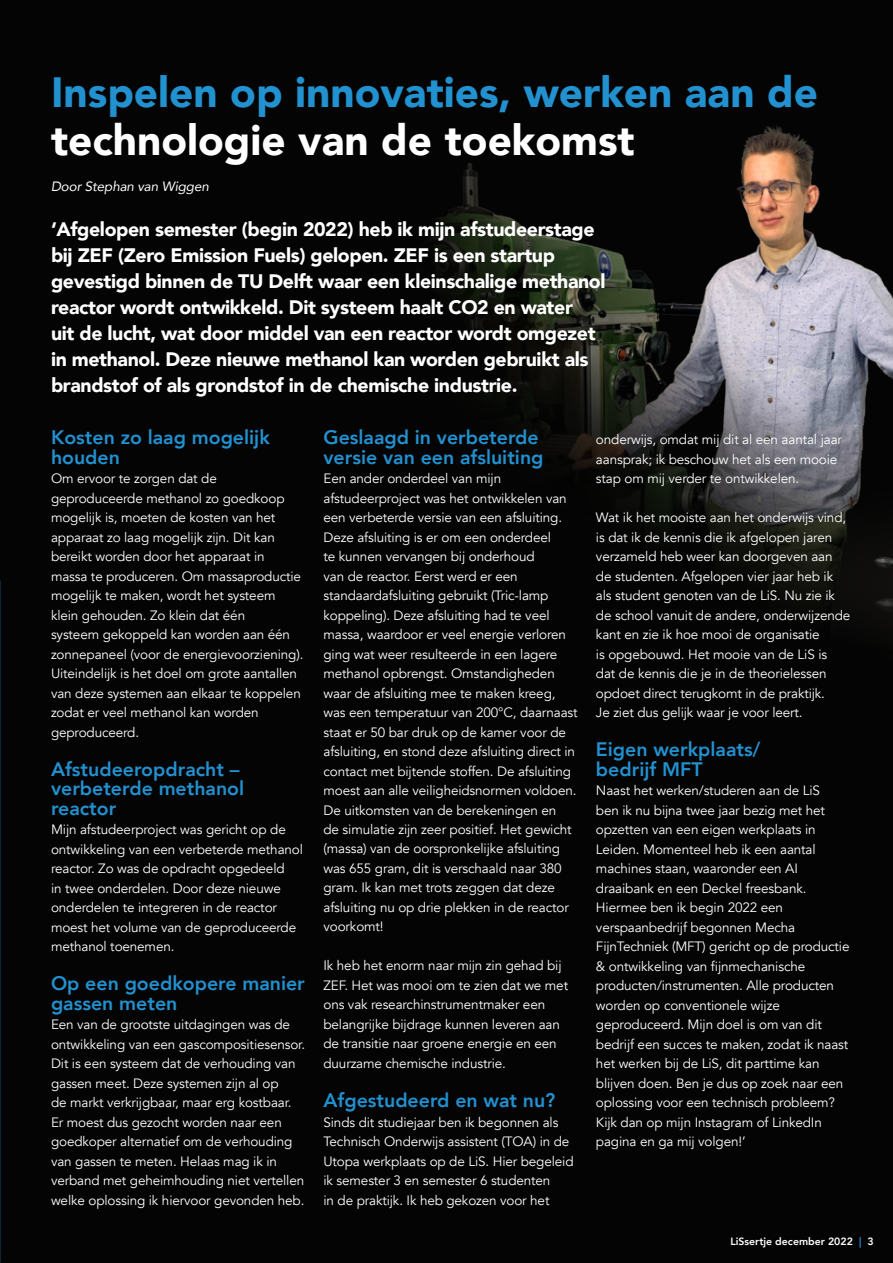
<style>
.page{position:relative;width:893px;height:1263px;background:#040404}
.page>*{position:absolute;margin:0;border:0;box-sizing:border-box;transform-origin:0 0}
.t1{font:900 42.3px "Avenir";color:#2291d0}
.t2{font:900 42.3px "Avenir";color:#fff}
.t3{font:900 19.5px/26px "Avenir";letter-spacing:-.02em;color:#fff}
.t4{font:800 19.5px/19.5px "Avenir";color:#2291d0}
.t5{font:13.5px/19.5px "Avenir";letter-spacing:-.01em;color:#fff}
.t6{font:italic 13.5px "Avenir";letter-spacing:-.01em;color:#fff}
.t7{font:800 10.5px "Avenir";color:#fff}
.s1{color:#2291d0}
</style>
<div class="page">
<img style="left:431px;top:125px;width:462px;height:492px">
<h1 class="t1" style="left:51px;top:56px;width:768px">Inspelen op innovaties, werken aan de</h1>
<h1 class="t2" style="left:51px;top:104px;width:585px">technologie van de toekomst</h1>
<p class="t6" style="left:51px;top:178px;width:159px">Door Stephan van Wiggen</p>
<p class="t3" style="left:51px;top:216px;width:556px">‘Afgelopen semester (begin 2022) heb ik mijn afstudeerstage bij ZEF (Zero Emission Fuels) gelopen. ZEF is een startup gevestigd binnen de TU Delft waar een kleinschalige methanol reactor wordt ontwikkeld. Dit systeem haalt CO2 en water<br>uit de lucht, wat door middel van een reactor wordt omgezet in methanol. Deze nieuwe methanol kan worden gebruikt als brandstof of als grondstof in de chemische industrie.</p>
<p class="t5" style="left:596px;top:430px;width:248px">onderwijs, omdat mij dit al een aantal jaar aansprak; ik beschouw het als een mooie stap om mij verder te ontwikkelen.</p>
<p class="t5" style="left:596px;top:508px;width:256px">Wat ik het mooiste aan het onderwijs vind, is dat ik de kennis die ik afgelopen jaren verzameld heb weer kan doorgeven aan de studenten. Afgelopen vier jaar heb ik als student genoten van de LiS. Nu zie ik de school vanuit de andere, onderwijzende kant en zie ik hoe mooi de organisatie<br>is opgebouwd. Het mooie van de LiS is<br>dat de kennis die je in de theorielessen opdoet direct terugkomt in de praktijk.<br>Je ziet dus gelijk waar je voor leert.</p>
<h2 class="t4" style="left:596px;top:740px;width:166px">Eigen werkplaats/ bedrijf MFT</h2>
<p class="t5" style="left:596px;top:781px;width:255px">Naast het werken/studeren aan de LiS<br>ben ik nu bijna twee jaar bezig met het opzetten van een eigen werkplaats in Leiden. Momenteel heb ik een aantal machines staan, waaronder een AI draaibank en een Deckel freesbank.<br>Hiermee ben ik begin 2022 een verspaanbedrijf begonnen Mecha FijnTechniek (MFT) gericht op de productie &amp; ontwikkeling van fijnmechanische producten/instrumenten. Alle producten worden op conventionele wijze geproduceerd. Mijn doel is om van dit bedrijf een succes te maken, zodat ik naast het werken bij de LiS, dit parttime kan blijven doen. Ben je dus op zoek naar een oplossing voor een technisch probleem?<br>Kijk dan op mijn Instagram of LinkedIn pagina en ga mij volgen!’</p>
<h2 class="t4" style="left:51px;top:428px;width:220px">Kosten zo laag mogelijk houden</h2>
<p class="t5" style="left:51px;top:469px;width:254px">Om ervoor te zorgen dat de geproduceerde methanol zo goedkoop mogelijk is, moeten de kosten van het apparaat zo laag mogelijk zijn. Dit kan bereikt worden door het apparaat in massa te produceren. Om massaproductie mogelijk te maken, wordt het systeem klein gehouden. Zo klein dat één<br>systeem gekoppeld kan worden aan één zonnepaneel (voor de energievoorziening).<br>Uiteindelijk is het doel om grote aantallen van deze systemen aan elkaar te koppelen zodat er veel methanol kan worden geproduceerd.</p>
<h2 class="t4" style="left:51px;top:759px;width:195px">Afstudeeropdracht – verbeterde methanol reactor</h2>
<p class="t5" style="left:51px;top:820px;width:254px">Mijn afstudeerproject was gericht op de ontwikkeling van een verbeterde methanol reactor. Zo was de opdracht opgedeeld<br>in twee onderdelen. Door deze nieuwe onderdelen te integreren in de reactor moest het volume van de geproduceerde methanol toenemen.</p>
<h2 class="t4" style="left:51px;top:974px;width:255px">Op een goedkopere manier gassen meten</h2>
<p class="t5" style="left:51px;top:1015px;width:256px">Een van de grootste uitdagingen was de ontwikkeling van een gascompositiesensor.<br>Dit is een systeem dat de verhouding van gassen meet. Deze systemen zijn al op<br>de markt verkrijgbaar, maar erg kostbaar.<br>Er moest dus gezocht worden naar een goedkoper alternatief om de verhouding van gassen te meten. Helaas mag ik in verband met geheimhouding niet vertellen welke oplossing ik hiervoor gevonden heb.</p>
<h2 class="t4" style="left:323px;top:428px;width:221px">Geslaagd in verbeterde versie van een afsluiting</h2>
<p class="t5" style="left:323px;top:469px;width:256px">Een ander onderdeel van mijn afstudeerproject was het ontwikkelen van een verbeterde versie van een afsluiting.<br>Deze afsluiting is er om een onderdeel<br>te kunnen vervangen bij onderhoud<br>van de reactor. Eerst werd er een standaardafsluiting gebruikt (Tric-lamp koppeling). Deze afsluiting had te veel massa, waardoor er veel energie verloren ging wat weer resulteerde in een lagere methanol opbrengst. Omstandigheden waar de afsluiting mee te maken kreeg, was een temperatuur van 200°C, daarnaast staat er 50 bar druk op de kamer voor de afsluiting, en stond deze afsluiting direct in contact met bijtende stoffen. De afsluiting moest aan alle veiligheidsnormen voldoen.<br>De uitkomsten van de berekeningen en<br>de simulatie zijn zeer positief. Het gewicht (massa) van de oorspronkelijke afsluiting was 655 gram, dit is verschaald naar 380 gram. Ik kan met trots zeggen dat deze afsluiting nu op drie plekken in de reactor voorkomt!</p>
<p class="t5" style="left:323px;top:956px;width:246px">Ik heb het enorm naar mijn zin gehad bij ZEF. Het was mooi om te zien dat we met ons vak researchinstrumentmaker een belangrijke bijdrage kunnen leveren aan de transitie naar groene energie en een duurzame chemische industrie.</p>
<h2 class="t4" style="left:323px;top:1091px;width:233px">Afgestudeerd en wat nu?</h2>
<p class="t5" style="left:323px;top:1112px;width:252px">Sinds dit studiejaar ben ik begonnen als Technisch Onderwijs assistent (TOA) in de Utopa werkplaats op de LiS. Hier begeleid ik semester 3 en semester 6 studenten<br>in de praktijk. Ik heb gekozen voor het</p>
<p class="t7" style="left:730px;top:1233px;width:145px">LiSsertje december 2022 <span class="s1">|</span> 3</p>
</div>
